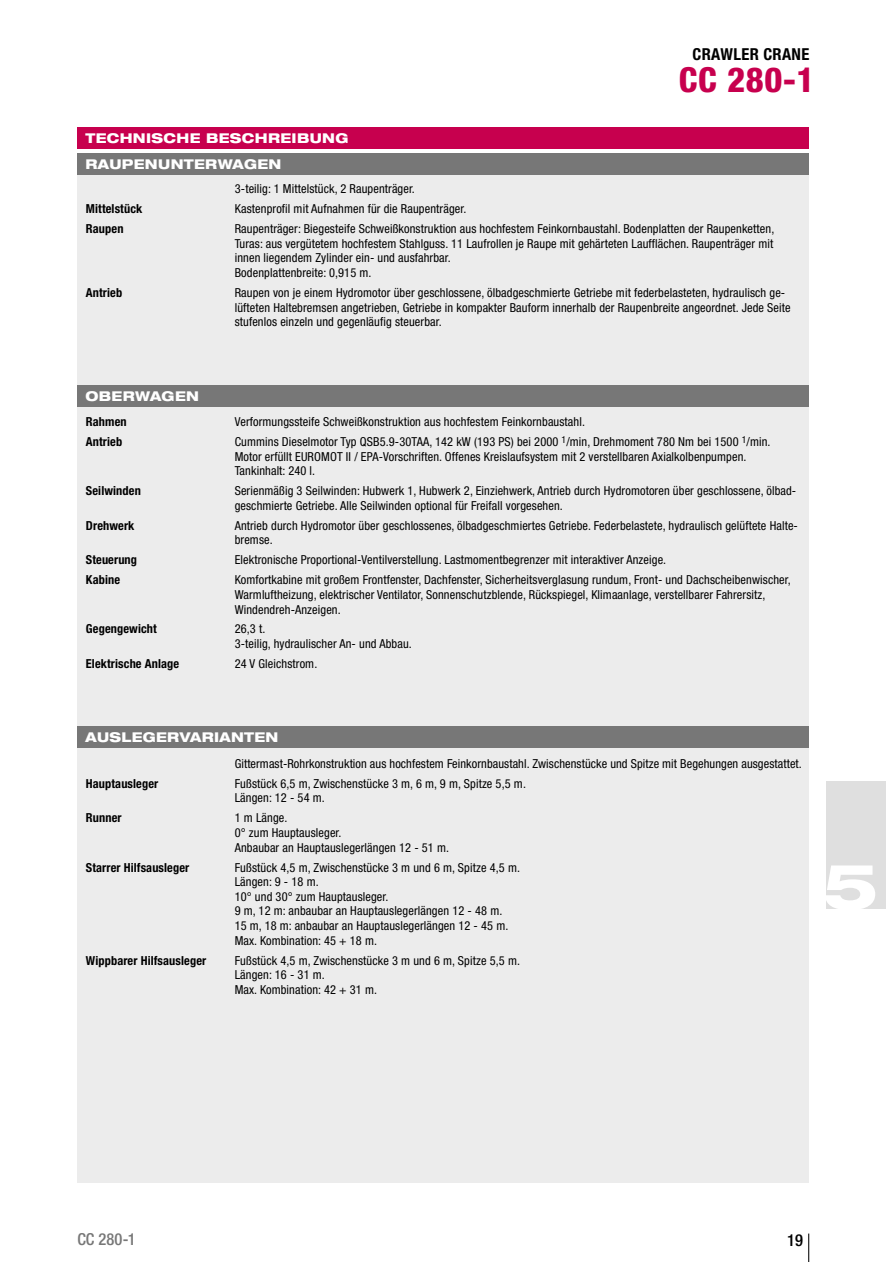
<style>
.page{position:relative;width:893px;height:1262px;background:#fff}
.page>*{position:absolute;margin:0;border:0;box-sizing:border-box;transform-origin:0 0}
.t1{font:800 expanded 63px "Helvetica Neue";color:#fff}
.t2{font:800 condensed 34.5px "Helvetica Neue";color:#c7004e}
.t3{font:700 condensed 16.5px "Helvetica Neue";letter-spacing:.02em;color:#000}
.t4{font:500 condensed 16.5px "Helvetica Neue";color:#777}
.t5{font:500 condensed 16.5px "Helvetica Neue";color:#000}
.t6{font:800 expanded 13.5px "Helvetica Neue";letter-spacing:.025em;color:#fff}
.t7{font:700 condensed 12.45px "Helvetica Neue";letter-spacing:.01em;color:#000}
.t8{font:condensed 12.3px/14.5px "Helvetica Neue";letter-spacing:.01em;color:#000}
</style>
<div class="page">
<div style="left:825px;top:781px;width:60px;height:127px;background:#dfdfdf"></div>
<svg style="left:808px;top:1233px;width:1px;height:29px"></svg>
<div style="left:77px;top:128px;width:731px;height:21px;background:#c7004e"></div>
<div style="left:77px;top:174px;width:731px;height:1008px;background:#ececec"></div>
<div style="left:77px;top:153px;width:731px;height:21px;background:#777"></div>
<div style="left:77px;top:726px;width:731px;height:21px;background:#777"></div>
<div style="left:77px;top:385px;width:731px;height:22px;background:#777"></div>
<p class="t6" style="left:85px;top:133px;width:264px">TECHNISCHE BESCHREIBUNG</p>
<p class="t6" style="left:85px;top:159px;width:197px">RAUPENUNTERWAGEN</p>
<p class="t8" style="left:235px;top:183px;width:181px">3-teilig: 1 Mittelstück, 2 Raupenträger.</p>
<h3 class="t3" style="left:692px;top:48px;width:118px">CRAWLER CRANE</h3>
<h2 class="t2" style="left:679px;top:67px;width:137px">CC 280-1</h2>
<p class="t7" style="left:86px;top:204px;width:58px">Mittelstück</p>
<p class="t8" style="left:235px;top:203px;width:233px">Kastenprofil mit Aufnahmen für die Raupenträger.</p>
<p class="t7" style="left:86px;top:224px;width:39px">Raupen</p>
<p class="t8" style="left:235px;top:222px;width:541px">Raupenträger: Biegesteife Schweißkonstruktion aus hochfestem Feinkornbaustahl. Bodenplatten der Raupenketten, Turas: aus vergütetem hochfestem Stahlguss. 11 Laufrollen je Raupe mit gehärteten Laufflächen. Raupenträger mit innen liegendem Zylinder ein- und ausfahrbar.<br>Bodenplattenbreite: 0,915 m.</p>
<p class="t7" style="left:86px;top:288px;width:38px">Antrieb</p>
<p class="t8" style="left:235px;top:286px;width:557px">Raupen von je einem Hydromotor über geschlossene, ölbadgeschmierte Getriebe mit federbelasteten, hydraulisch ge&shy;lüfteten Haltebremsen angetrieben, Getriebe in kompakter Bauform innerhalb der Raupenbreite angeordnet. Jede Seite stufenlos einzeln und gegenläufig steuerbar.</p>
<p class="t6" style="left:85px;top:391px;width:115px">OBERWAGEN</p>
<p class="t7" style="left:86px;top:417px;width:42px">Rahmen</p>
<p class="t8" style="left:235px;top:415px;width:351px">Verformungssteife Schweißkonstruktion aus hochfestem Feinkornbaustahl.</p>
<p class="t7" style="left:86px;top:437px;width:38px">Antrieb</p>
<p class="t8" style="left:235px;top:435px;width:537px">Cummins Dieselmotor Typ QSB5.9-30TAA, 142 kW (193 PS) bei 2000 <sup>1</sup>/min, Drehmoment 780 Nm bei 1500 <sup>1</sup>/min.<br>Motor erfüllt EUROMOT II / EPA-Vorschriften. Offenes Kreislaufsystem mit 2 verstellbaren Axialkolbenpumpen.<br>Tankinhalt: 240 l.</p>
<p class="t7" style="left:86px;top:486px;width:56px">Seilwinden</p>
<p class="t8" style="left:235px;top:484px;width:563px">Serienmäßig 3 Seilwinden: Hubwerk 1, Hubwerk 2, Einziehwerk, Antrieb durch Hydromotoren über geschlossene, ölbad&shy;geschmierte Getriebe. Alle Seilwinden optional für Freifall vorgesehen.</p>
<p class="t7" style="left:86px;top:521px;width:50px">Drehwerk</p>
<p class="t8" style="left:235px;top:519px;width:564px">Antrieb durch Hydromotor über geschlossenes, ölbadgeschmiertes Getriebe. Federbelastete, hydraulisch gelüftete Halte&shy;bremse.</p>
<p class="t7" style="left:86px;top:555px;width:53px">Steuerung</p>
<p class="t8" style="left:235px;top:553px;width:433px">Elektronische Proportional-Ventilverstellung. Lastmomentbegrenzer mit interaktiver Anzeige.</p>
<p class="t7" style="left:86px;top:575px;width:36px">Kabine</p>
<p class="t8" style="left:235px;top:573px;width:557px">Komfortkabine mit großem Frontfenster, Dachfenster, Sicherheitsverglasung rundum, Front- und Dachscheibenwischer,<br>Warmluftheizung, elektrischer Ventilator, Sonnenschutzblende, Rückspiegel, Klimaanlage, verstellbarer Fahrersitz,<br>Windendreh-Anzeigen.</p>
<p class="t7" style="left:86px;top:624px;width:72px">Gegengewicht</p>
<p class="t8" style="left:235px;top:623px;width:179px">26,3 t.<br>3-teilig, hydraulischer An- und Abbau.</p>
<p class="t7" style="left:86px;top:659px;width:95px">Elektrische Anlage</p>
<p class="t8" style="left:235px;top:657px;width:84px">24 V Gleichstrom.</p>
<p class="t6" style="left:85px;top:732px;width:194px">AUSLEGERVARIANTEN</p>
<p class="t8" style="left:235px;top:757px;width:568px">Gittermast-Rohrkonstruktion aus hochfestem Feinkornbaustahl. Zwischenstücke und Spitze mit Begehungen ausgestattet.</p>
<p class="t7" style="left:86px;top:779px;width:74px">Hauptausleger</p>
<p class="t8" style="left:235px;top:777px;width:293px">Fußstück 6,5 m, Zwischenstücke 3 m, 6 m, 9 m, Spitze 5,5 m.<br>Längen: 12 - 54 m.</p>
<p class="t7" style="left:86px;top:813px;width:37px">Runner</p>
<p class="t8" style="left:235px;top:811px;width:216px">1 m Länge.<br>0° zum Hauptausleger.<br>Anbaubar an Hauptauslegerlängen 12 - 51 m.</p>
<p class="t7" style="left:86px;top:862px;width:105px">Starrer Hilfsausleger</p>
<p class="t8" style="left:235px;top:861px;width:287px">Fußstück 4,5 m, Zwischenstücke 3 m und 6 m, Spitze 4,5 m.<br>Längen: 9 - 18 m.<br>10° und 30° zum Hauptausleger.<br>9 m, 12 m: anbaubar an Hauptauslegerlängen 12 - 48 m.<br>15 m, 18 m: anbaubar an Hauptauslegerlängen 12 - 45 m.<br>Max. Kombination: 45 + 18 m.</p>
<p class="t7" style="left:86px;top:955px;width:122px">Wippbarer Hilfsausleger</p>
<p class="t8" style="left:235px;top:954px;width:287px">Fußstück 4,5 m, Zwischenstücke 3 m und 6 m, Spitze 5,5 m.<br>Längen: 16 - 31 m.<br>Max. Kombination: 42 + 31 m.</p>
<h1 class="t1" style="left:822px;top:863px;width:57px">5</h1>
<h3 class="t4" style="left:77px;top:1232px;width:60px">CC 280-1</h3>
<h3 class="t5" style="left:787px;top:1234px;width:17px">19</h3>
</div>
